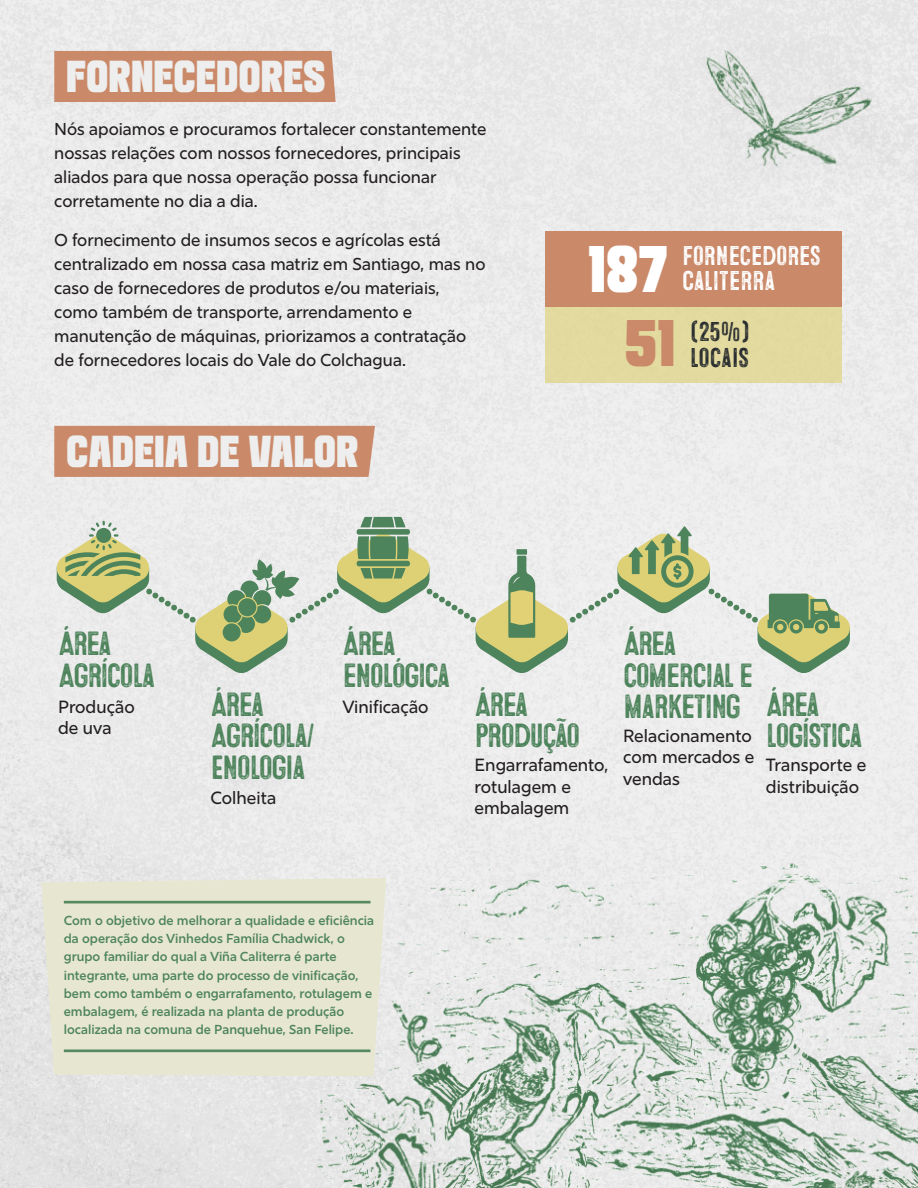
<style>
.page{position:relative;width:918px;height:1188px;background:#fff}
.page>*{position:absolute;margin:0;border:0;box-sizing:border-box;transform-origin:0 0}
.t1{font:46.05px "TANKULTURE DISPLAY";color:#fff}
.t2{font:46.05px "TANKULTURE DISPLAY";color:#ca8a6a}
.t3{font:33.45px/31.3px "Microbrew Soft Four";letter-spacing:-.06em;color:#4e845c}
.t4{font:31.35px "TANKULTURE DISPLAY";letter-spacing:.04em;color:#edeeed}
.t5{font:27.15px/25.5px "Microbrew Soft Four";letter-spacing:-.03em;color:#fff}
.t6{font:27.15px/25.5px "Microbrew Soft Four";letter-spacing:-.02em;color:#2a2e2f}
.t7{font:500 17.7px/21.5px "Rig Sans";color:#231f20}
.t8{font:500 17.25px/24px "Rig Sans";color:#231f20}
.t9{font:600 13.05px/18.1px "Rig Sans";color:#4e845c}
</style>
<div class="page">
<img style="left:246px;top:853px;width:672px;height:335px">
<div style="left:545px;top:231px;width:297px;height:76px;background:#ca8a6a"></div>
<div style="left:54px;top:51px;width:282px;height:51px;background:#ca8a6a"></div>
<div style="left:54px;top:426px;width:321px;height:51px;background:#ca8a6a"></div>
<img style="left:702px;top:39px;width:170px;height:141px">
<div style="left:545px;top:307px;width:297px;height:75px;background:#e2da9f"></div>
<svg style="left:55px;top:517px;width:797px;height:157px"></svg>
<svg style="left:41px;top:878px;width:345px;height:198px;fill:#e7e7d1"></svg>
<hr style="left:64px;top:901px;width:307px;height:2px;background:#57895e">
<hr style="left:64px;top:1050px;width:307px;height:2px;background:#57895e">
<h3 class="t4" style="left:67px;top:52px;width:260px">FORNECEDORES</h3>
<p class="t8" style="left:54px;top:117px;width:434px">Nós apoiamos e procuramos fortalecer constantemente nossas relações com nossos fornecedores, principais aliados para que nossa operação possa funcionar corretamente no dia a dia.</p>
<p class="t8" style="left:54px;top:228px;width:433px">O fornecimento de insumos secos e agrícolas está centralizado em nossa casa matriz em Santiago, mas no caso de fornecedores de produtos e/ou materiais, como também de transporte, arrendamento e manutenção de máquinas, priorizamos a contratação de fornecedores locais do Vale do Colchagua.</p>
<h3 class="t4" style="left:67px;top:427px;width:293px">CADEIA DE VALOR</h3>
<h1 class="t1" style="left:589px;top:233px;width:80px">187</h1>
<h3 class="t5" style="left:682px;top:244px;width:140px">FORNECEDORES<br>CALITERRA</h3>
<h1 class="t2" style="left:626px;top:307px;width:50px">51</h1>
<h3 class="t6" style="left:690px;top:320px;width:62px">(25%)<br>LOCAIS</h3>
<h2 class="t3" style="left:58px;top:629px;width:99px">ÁREA<br>AGRÍCOLA</h2>
<p class="t7" style="left:58px;top:696px;width:78px">Produção de uva</p>
<h2 class="t3" style="left:211px;top:690px;width:106px">ÁREA<br>AGRÍCOLA/<br>ENOLOGIA</h2>
<p class="t7" style="left:211px;top:787px;width:67px">Colheita</p>
<h2 class="t3" style="left:342px;top:629px;width:110px">ÁREA<br>ENOLÓGICA</h2>
<p class="t7" style="left:342px;top:696px;width:88px">Vinificação</p>
<h2 class="t3" style="left:475px;top:690px;width:108px">ÁREA<br>PRODUÇÃO</h2>
<p class="t7" style="left:475px;top:754px;width:135px">Engarrafamento, rotulagem e embalagem</p>
<h2 class="t3" style="left:623px;top:629px;width:132px">ÁREA<br>COMERCIAL E<br>MARKETING</h2>
<p class="t7" style="left:623px;top:725px;width:133px">Relacionamento com mercados e vendas</p>
<h2 class="t3" style="left:766px;top:690px;width:99px">ÁREA<br>LOGÍSTICA</h2>
<p class="t7" style="left:766px;top:754px;width:102px">Transporte e distribuição</p>
<p class="t9" style="left:64px;top:912px;width:312px">Com o objetivo de melhorar a qualidade e eficiência da operação dos Vinhedos Família Chadwick, o grupo familiar do qual a Viña Caliterra é parte integrante, uma parte do processo de vinificação, bem como também o engarrafamento, rotulagem e embalagem, é realizada na planta de produção localizada na comuna de Panquehue, San Felipe.</p>
</div>
